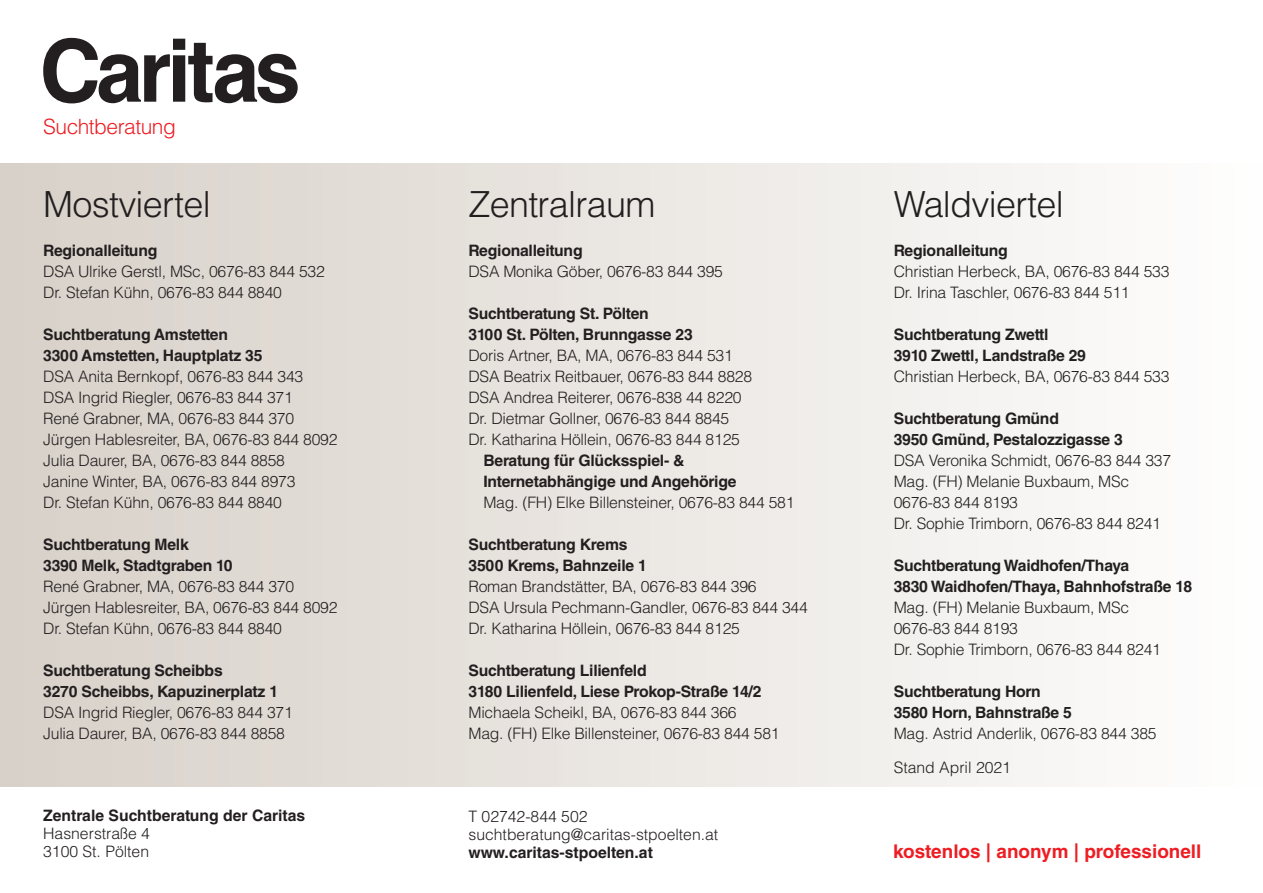
<style>
.page{position:relative;width:1263px;height:893px;background:#fff}
.page>*{position:absolute;margin:0;border:0;box-sizing:border-box;transform-origin:0 0}
.t1{font:300 36px "Helvetica LT Std";letter-spacing:-.02em;color:#231f20}
.t2{font:300 21px "Helvetica LT Std";letter-spacing:-.025em;color:#ee1d23}
.t3{font:700 18.9px "Helvetica LT Std";color:#ee1d23}
.t4{font:300 15.75px/21px "Helvetica LT Std";letter-spacing:-.015em;color:#231f20}
.t5{font:700 15.75px/21px "Helvetica LT Std";letter-spacing:-.015em;color:#231f20}
</style>
<div class="page">
<div style="left:0;top:164px;width:1263px;height:623px;background:linear-gradient(to right,#d7d0c8,#fefefd)"></div>
<svg style="left:43px;top:38px;width:255px;height:65px"></svg>
<h2 class="t2" style="left:43px;top:113px;width:134px">Suchtberatung</h2>
<h1 class="t1" style="left:43px;top:182px;width:169px">Mostviertel</h1>
<p class="t5" style="left:43px;top:240px;width:116px">Regionalleitung</p>
<p class="t4" style="left:43px;top:261px;width:283px">DSA Ulrike Gerstl, MSc, 0676-83 844 532<br>Dr. Stefan Kühn, 0676-83 844 8840</p>
<p class="t5" style="left:43px;top:324px;width:221px">Suchtberatung Amstetten<br>3300 Amstetten, Hauptplatz 35</p>
<p class="t4" style="left:43px;top:366px;width:296px">DSA Anita Bernkopf, 0676-83 844 343<br>DSA Ingrid Riegler, 0676-83 844 371<br>René Grabner, MA, 0676-83 844 370<br>Jürgen Hablesreiter, BA, 0676-83 844 8092<br>Julia Daurer, BA, 0676-83 844 8858<br>Janine Winter, BA, 0676-83 844 8973<br>Dr. Stefan Kühn, 0676-83 844 8840</p>
<p class="t5" style="left:43px;top:534px;width:191px">Suchtberatung Melk<br>3390 Melk, Stadtgraben 10</p>
<p class="t4" style="left:43px;top:576px;width:296px">René Grabner, MA, 0676-83 844 370<br>Jürgen Hablesreiter, BA, 0676-83 844 8092<br>Dr. Stefan Kühn, 0676-83 844 8840</p>
<p class="t5" style="left:43px;top:660px;width:236px">Suchtberatung Scheibbs<br>3270 Scheibbs, Kapuzinerplatz 1</p>
<p class="t4" style="left:43px;top:702px;width:251px">DSA Ingrid Riegler, 0676-83 844 371<br>Julia Daurer, BA, 0676-83 844 8858</p>
<p class="t5" style="left:43px;top:805px;width:264px">Zentrale Suchtberatung der Caritas</p>
<p class="t4" style="left:43px;top:825px;width:108px;line-height:18px">Hasnerstraße 4<br>3100 St. Pölten</p>
<h1 class="t1" style="left:468px;top:182px;width:188px">Zentralraum</h1>
<p class="t5" style="left:468px;top:240px;width:116px">Regionalleitung</p>
<p class="t4" style="left:468px;top:261px;width:256px">DSA Monika Göber, 0676-83 844 395</p>
<p class="t5" style="left:468px;top:303px;width:226px">Suchtberatung St. Pölten<br>3100 St. Pölten, Brunngasse 23</p>
<p class="t4" style="left:468px;top:345px;width:285px">Doris Artner, BA, MA, 0676-83 844 531<br>DSA Beatrix Reitbauer, 0676-83 844 8828<br>DSA Andrea Reiterer, 0676-838 44 8220<br>Dr. Dietmar Gollner, 0676-83 844 8845<br>Dr. Katharina Höllein, 0676-83 844 8125</p>
<p class="t5" style="left:483px;top:450px;width:255px">Beratung für Glücksspiel- &amp;<br>Internetabhängige und Angehörige</p>
<p class="t4" style="left:483px;top:492px;width:313px">Mag. (FH) Elke Billensteiner, 0676-83 844 581</p>
<p class="t5" style="left:468px;top:534px;width:180px">Suchtberatung Krems<br>3500 Krems, Bahnzeile 1</p>
<p class="t4" style="left:468px;top:576px;width:341px">Roman Brandstätter, BA, 0676-83 844 396<br>DSA Ursula Pechmann-Gandler, 0676-83 844 344<br>Dr. Katharina Höllein, 0676-83 844 8125</p>
<p class="t5" style="left:468px;top:660px;width:294px">Suchtberatung Lilienfeld<br>3180 Lilienfeld, Liese Prokop-Straße 14/2</p>
<p class="t4" style="left:468px;top:702px;width:313px">Michaela Scheikl, BA, 0676-83 844 366<br>Mag. (FH) Elke Billensteiner, 0676-83 844 581</p>
<p class="t4" style="left:468px;top:807px;width:251px;line-height:18px">T 02742-844 502 suchtberatung@caritas-stpoelten.at</p>
<p class="t5" style="left:468px;top:842px;width:186px">www.caritas-stpoelten.at</p>
<h1 class="t1" style="left:894px;top:182px;width:172px">Waldviertel</h1>
<p class="t5" style="left:894px;top:240px;width:116px">Regionalleitung</p>
<p class="t4" style="left:894px;top:261px;width:277px">Christian Herbeck, BA, 0676-83 844 533<br>Dr. Irina Taschler, 0676-83 844 511</p>
<p class="t5" style="left:894px;top:324px;width:194px">Suchtberatung Zwettl<br>3910 Zwettl, Landstraße 29</p>
<p class="t4" style="left:894px;top:366px;width:277px">Christian Herbeck, BA, 0676-83 844 533</p>
<p class="t5" style="left:894px;top:408px;width:231px">Suchtberatung Gmünd<br>3950 Gmünd, Pestalozzigasse 3</p>
<p class="t4" style="left:894px;top:450px;width:279px">DSA Veronika Schmidt, 0676-83 844 337<br>Mag. (FH) Melanie Buxbaum, MSc<br>0676-83 844 8193<br>Dr. Sophie Trimborn, 0676-83 844 8241</p>
<p class="t5" style="left:894px;top:555px;width:300px">Suchtberatung Waidhofen/Thaya<br>3830 Waidhofen/Thaya, Bahnhofstraße 18</p>
<p class="t4" style="left:894px;top:597px;width:269px">Mag. (FH) Melanie Buxbaum, MSc<br>0676-83 844 8193<br>Dr. Sophie Trimborn, 0676-83 844 8241</p>
<p class="t5" style="left:894px;top:681px;width:180px">Suchtberatung Horn<br>3580 Horn, Bahnstraße 5</p>
<p class="t4" style="left:894px;top:716px;width:264px;line-height:33.9px">Mag. Astrid Anderlik, 0676-83 844 385<br>Stand April 2021</p>
<p class="t3" style="left:893px;top:840px;width:310px">kostenlos | anonym | professionell</p>
</div>
